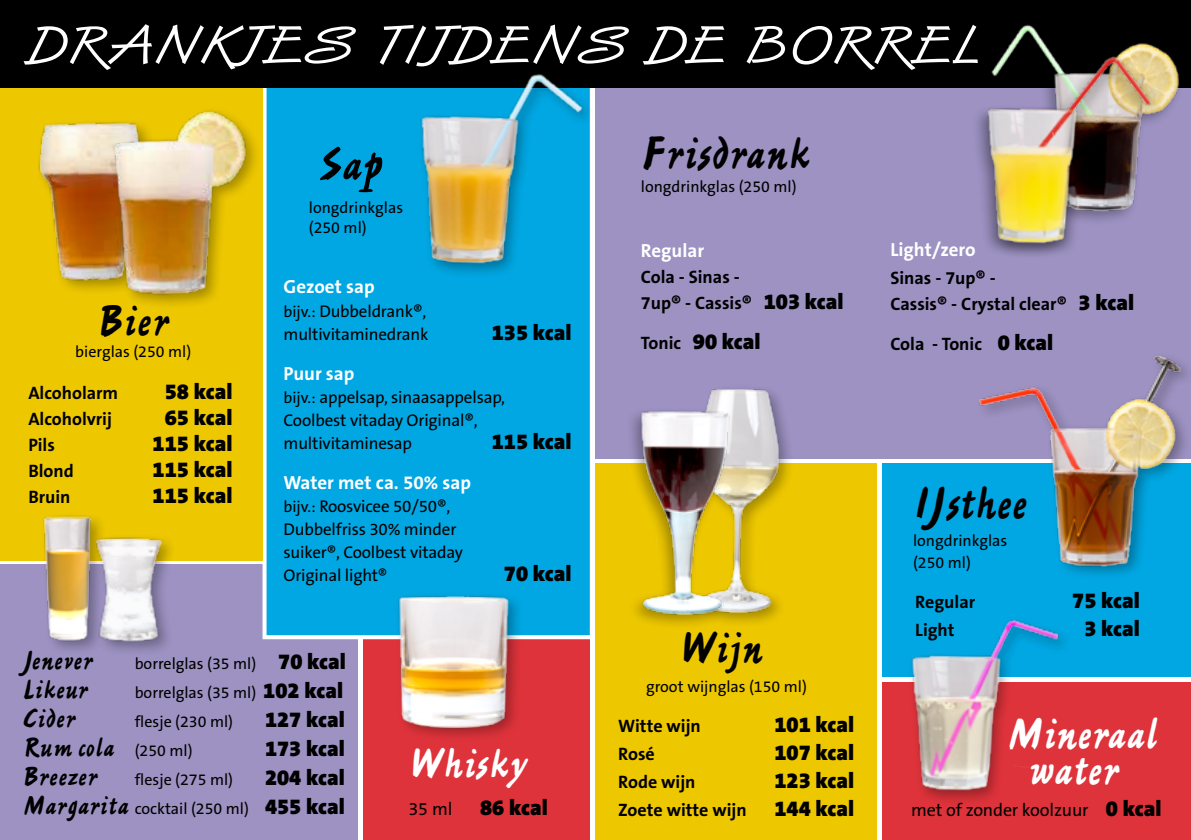
<style>
.page{position:relative;width:1191px;height:840px;background:#fff}
.page>*{position:absolute;margin:0;border:0;box-sizing:border-box;transform-origin:0 0}
.t1{font:54px "Van Dijk Plain";letter-spacing:.04em;color:#fff;scale:1.16 1}
.t2{font:50px "Ashley Script MT Std";color:#000}
.t3{font:48px "Ashley Script MT Std";letter-spacing:-.005em;color:#000}
.t4{font:46px/36px "Ashley Script MT Std";letter-spacing:-.01em;color:#fff;text-align:center}
.t5{font:46px "Ashley Script MT Std";color:#000}
.t6{font:44px "Ashley Script MT Std";color:#fff}
.t7{font:28px "Ashley Script MT Std";color:#000}
.t8{font:900 22px "The Sans B9";color:#000}
.t9{font:700 19px "The Sans B7";color:#fff}
.t10{font:700 18px/26px "The Sans B7";color:#000}
.t11{font:18px "The Sans B5 Plain";letter-spacing:-.01em;color:#000}
.t12{font:17px/23px "The Sans B5 Plain";letter-spacing:-.01em;color:#000}
.t13{font:16px/20px "The Sans B5 Plain";color:#000}
.s1{font-family:"The Sans B9";font-weight:900;font-size:22px}
.s2{font-family:"The Sans B7";font-weight:700;font-size:18px}
.s3{font-size:16px}
.s4{font-family:"The Sans B5 Plain";font-size:16px}
.s5{font-family:"Ashley Script MT Std";font-size:28px}
.s6{font-family:"The Sans B5 Plain";font-weight:400;font-size:18px}
</style>
<div class="page">
<div style="left:0;top:564px;width:357px;height:275px;background:#9d92c2"></div>
<div style="left:595px;top:463px;width:281px;height:376px;background:#edc700"></div>
<div style="left:363px;top:639px;width:227px;height:200px;background:#df333b"></div>
<div style="left:595px;top:0;width:596px;height:458px;background:#9d92c2"></div>
<div style="left:882px;top:463px;width:309px;height:213px;background:#00a7e3"></div>
<svg style="left:260px;top:87px;width:330px;height:554px;background:#10a9d7"></svg>
<div style="left:0;top:0;width:262px;height:560px;background:#edc700"></div>
<div style="left:0;top:0;width:1191px;height:87px;background:#000"></div>
<div style="left:882px;top:682px;width:309px;height:157px;background:#df333b"></div>
<div style="left:693px;top:383px;width:102px;height:245px;background:#000;opacity:.3"></div>
<img style="left:693px;top:383px;width:121px;height:235px">
<img style="left:595px;top:388px;width:147px;height:240px">
<img style="left:38px;top:122px;width:53px;height:168px">
<div style="left:416px;top:70px;width:180px;height:209px;background:#000;opacity:.3"></div>
<img style="left:398px;top:70px;width:186px;height:204px">
<img style="left:11px;top:515px;width:82px;height:135px">
<img style="left:91px;top:110px;width:163px;height:192px">
<div style="left:976px;top:351px;width:215px;height:229px;background:#000;opacity:.3"></div>
<img style="left:977px;top:351px;width:203px;height:224px">
<div style="left:92px;top:533px;width:85px;height:124px;background:#9b90c0"></div>
<img style="left:84px;top:519px;width:94px;height:130px">
<img style="left:1008px;top:24px;width:181px;height:90px">
<div style="left:395px;top:591px;width:128px;height:151px;background:#000;opacity:.3"></div>
<img style="left:386px;top:590px;width:132px;height:140px">
<div style="left:906px;top:616px;width:166px;height:189px;background:#000;opacity:.3"></div>
<img style="left:893px;top:616px;width:169px;height:182px">
<div style="left:982px;top:53px;width:182px;height:206px;background:#000;opacity:.35"></div>
<img style="left:953px;top:47px;width:201px;height:212px">
<h1 class="t1" style="left:28px;top:12px;width:822px">DRANKJES TIJDENS DE BORREL</h1>
<h2 class="t2" style="left:319px;top:135px;width:66px">Sap</h2>
<p class="t13" style="left:309px;top:198px;width:96px">longdrinkglas (250 ml)</p>
<h3 class="t3" style="left:641px;top:126px;width:171px">Frisdrank</h3>
<p class="t13" style="left:641px;top:177px;width:157px">longdrinkglas (250 ml)</p>
<p class="t9" style="left:890px;top:239px;width:87px">Light/zero</p>
<p class="t10" style="left:890px;top:265px;width:245px">Sinas - 7up® -<br>Cassis® - Crystal clear® <span class="s1">3 kcal</span></p>
<p class="t10" style="left:890px;top:331px;width:164px">Cola - Tonic <span class="s1">0 kcal</span></p>
<p class="t9" style="left:641px;top:240px;width:65px">Regular</p>
<p class="t10" style="left:641px;top:264px;width:204px">Cola - Sinas -<br>7up® - Cassis® <span class="s1">103 kcal</span></p>
<h3 class="t8" style="left:641px;top:329px;width:121px"><span class="s2">Tonic</span> 90 kcal</h3>
<p class="t9" style="left:283px;top:277px;width:93px">Gezoet sap</p>
<p class="t12" style="left:283px;top:300px;width:146px"><span class="s3">bijv.:</span> Dubbeldrank®, multivitaminedrank</p>
<h3 class="t5" style="left:97px;top:294px;width:73px">Bier</h3>
<p class="t13" style="left:75px;top:342px;width:117px">bierglas (250 ml)</p>
<p class="t10" style="left:28px;top:380px;width:91px">Alcoholarm</p>
<h3 class="t8" style="left:165px;top:380px;width:69px">58 kcal</h3>
<p class="t10" style="left:28px;top:406px;width:85px">Alcoholvrij</p>
<h3 class="t8" style="left:165px;top:406px;width:69px">65 kcal</h3>
<p class="t10" style="left:28px;top:432px;width:28px">Pils</p>
<h3 class="t8" style="left:153px;top:432px;width:81px">115 kcal</h3>
<p class="t10" style="left:28px;top:458px;width:47px">Blond</p>
<h3 class="t8" style="left:153px;top:458px;width:81px">115 kcal</h3>
<p class="t10" style="left:28px;top:484px;width:44px">Bruin</p>
<h3 class="t8" style="left:153px;top:484px;width:81px">115 kcal</h3>
<h3 class="t3" style="left:913px;top:475px;width:116px">IJsthee</h3>
<p class="t13" style="left:913px;top:530px;width:96px;line-height:22px">longdrinkglas (250 ml)</p>
<p class="t10" style="left:915px;top:589px;width:61px">Regular</p>
<h3 class="t8" style="left:1072px;top:588px;width:69px">75 kcal</h3>
<p class="t10" style="left:915px;top:617px;width:41px">Light</p>
<h3 class="t8" style="left:1084px;top:616px;width:57px">3 kcal</h3>
<h3 class="t8" style="left:492px;top:320px;width:81px">135 kcal</h3>
<p class="t9" style="left:283px;top:363px;width:72px">Puur sap</p>
<p class="t12" style="left:283px;top:386px;width:223px"><span class="s3">bijv.:</span> appelsap, sinaasappelsap,<br>Coolbest vitaday Original®, multivitaminesap</p>
<h3 class="t8" style="left:492px;top:429px;width:81px">115 kcal</h3>
<p class="t9" style="left:283px;top:472px;width:189px">Water met ca. 50% sap</p>
<p class="t12" style="left:283px;top:495px;width:181px"><span class="s3">bijv.:</span> Roosvicee 50/50®,<br>Dubbelfriss 30% minder suiker®, Coolbest vitaday<br>Original light®</p>
<h3 class="t8" style="left:504px;top:561px;width:69px">70 kcal</h3>
<h3 class="t5" style="left:679px;top:620px;width:85px">Wijn</h3>
<p class="t13" style="left:646px;top:676px;width:162px">groot wijnglas (150 ml)</p>
<p class="t10" style="left:618px;top:712px;width:84px">Witte wijn</p>
<h3 class="t8" style="left:774px;top:712px;width:81px">101 kcal</h3>
<p class="t10" style="left:618px;top:740px;width:38px">Rosé</p>
<h3 class="t8" style="left:774px;top:740px;width:81px">107 kcal</h3>
<p class="t10" style="left:618px;top:768px;width:79px">Rode wijn</p>
<h3 class="t8" style="left:774px;top:768px;width:81px">123 kcal</h3>
<p class="t10" style="left:618px;top:796px;width:130px">Zoete witte wijn</p>
<h3 class="t8" style="left:774px;top:796px;width:81px">144 kcal</h3>
<h3 class="t7" style="left:23px;top:644px;width:72px">Jenever</h3>
<p class="t13" style="left:135px;top:654px;width:213px">borrelglas (35 ml) <span class="s1">70 kcal</span></p>
<h3 class="t7" style="left:23px;top:673px;width:67px">Likeur</h3>
<p class="t13" style="left:135px;top:683px;width:210px">borrelglas (35 ml) <span class="s1">102 kcal</span></p>
<h3 class="t7" style="left:23px;top:702px;width:54px">Cider</h3>
<p class="t13" style="left:135px;top:712px;width:100px">flesje (230 ml)</p>
<h3 class="t8" style="left:265px;top:707px;width:81px">127 kcal</h3>
<h3 class="t7" style="left:23px;top:731px;width:171px">Rum cola <span class="s4">(250 ml)</span></h3>
<h3 class="t8" style="left:265px;top:736px;width:81px">173 kcal</h3>
<h3 class="t7" style="left:23px;top:760px;width:76px">Breezer</h3>
<p class="t13" style="left:135px;top:770px;width:100px">flesje (275 ml)</p>
<h3 class="t8" style="left:265px;top:765px;width:81px">204 kcal</h3>
<p class="t13" style="left:23px;top:799px;width:323px"><span class="s5">Margarita</span> cocktail (250 ml) <span class="s1">455 kcal</span></p>
<h3 class="t4" style="left:1007px;top:715px;width:152px">Mineraal water</h3>
<p class="t11" style="left:911px;top:800px;width:252px">met of zonder koolzuur <span class="s1">0 kcal</span></p>
<h3 class="t6" style="left:408px;top:737px;width:121px">Whisky</h3>
<h3 class="t8" style="left:408px;top:795px;width:141px"><span class="s6">35 ml</span> 86 kcal</h3>
</div>
